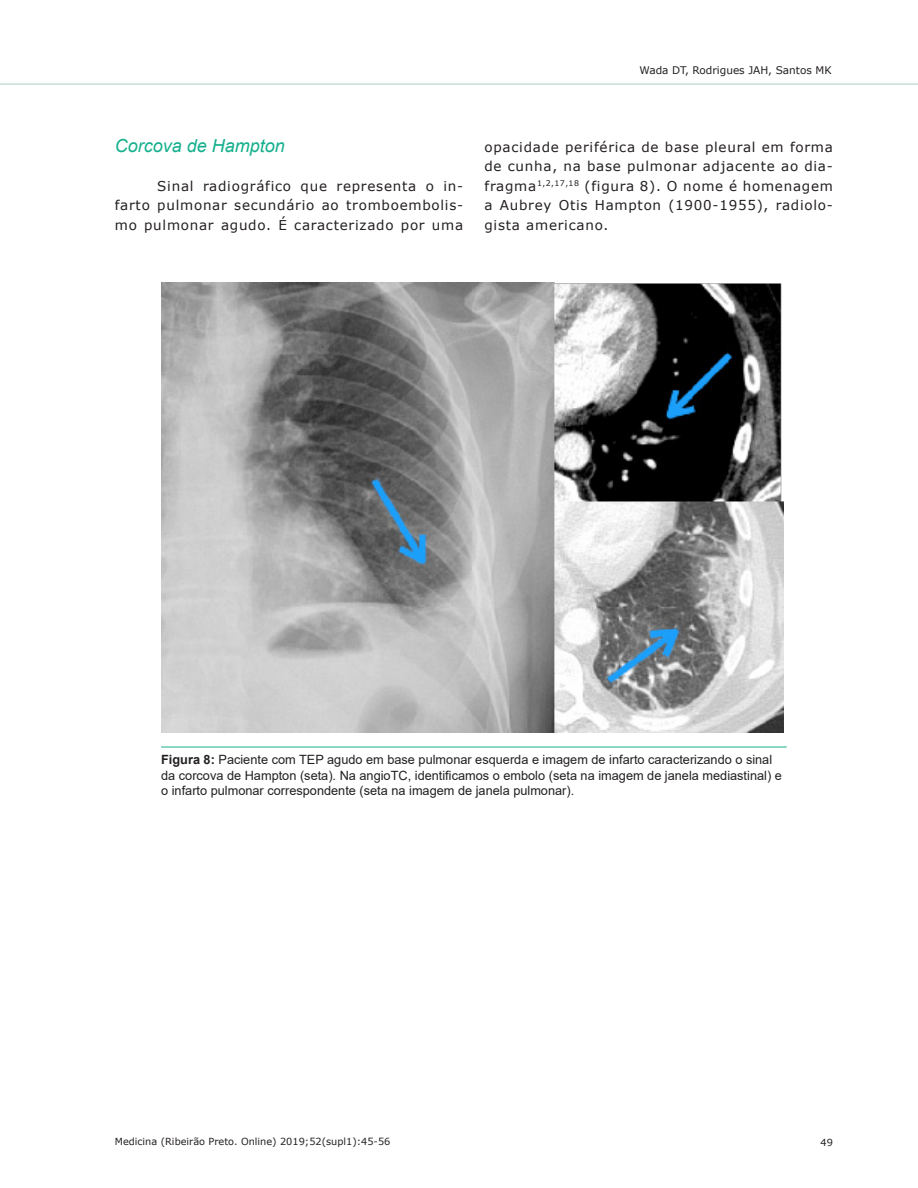
<style>
.page{position:relative;width:918px;height:1188px;background:#fff}
.page>*{position:absolute;margin:0;border:0;box-sizing:border-box;transform-origin:0 0}
.SUB3{font:italic 18px "Arial";color:#15b08d}
.TXT{font:13.5px/19.5px "Verdana";letter-spacing:.055em;color:#231f20;text-align:justify}
.Fig_Tit{font:12.75px/15.3px "Arial";color:#231f20}
.t1{font:10.5px "Verdana";color:#231f20}
.t2{font:9.75px "Verdana";color:#231f20}
.s1{font-weight:700}
</style>
<div class="page">
<hr style="left:0;top:83px;width:918px;height:2px;background:#c6e1d4">
<hr style="left:161px;top:747px;width:626px;height:1px;background:#15b08d">
<img style="left:161px;top:282px;width:622px;height:450px">
<p class="t1" style="left:639px;top:62px;width:194px">Wada DT, Rodrigues JAH, Santos MK</p>
<p class="SUB3" style="left:115px;top:134px;width:172px">Corcova de Hampton</p>
<p class="TXT" style="left:115px;top:176px;width:350px;text-indent:43px">Sinal radiográfico que representa o in&shy;farto pulmonar secundário ao tromboembolis&shy;mo pulmonar agudo. É caracterizado por uma</p>
<p class="TXT" style="left:485px;top:137px;width:350px">opacidade periférica de base pleural em forma de cunha, na base pulmonar adjacente ao dia&shy;fragma<sup>1,2,17,18</sup> (figura 8). O nome é homenagem a Aubrey Otis Hampton (1900-1955), radiolo&shy;gista americano.</p>
<p class="Fig_Tit" style="left:161px;top:752px;width:622px"><span class="s1">Figura 8:</span> Paciente com TEP agudo em base pulmonar esquerda e imagem de infarto caracterizando o sinal da corcova de Hampton (seta). Na angioTC, identificamos o embolo (seta na imagem de janela mediastinal) e o infarto pulmonar correspondente (seta na imagem de janela pulmonar).</p>
<p class="t2" style="left:115px;top:1135px;width:277px">Medicina (Ribeirão Preto. Online) 2019;52(supl1):45-56</p>
<p class="t2" style="left:821px;top:1136px;width:14px">49</p>
</div>
